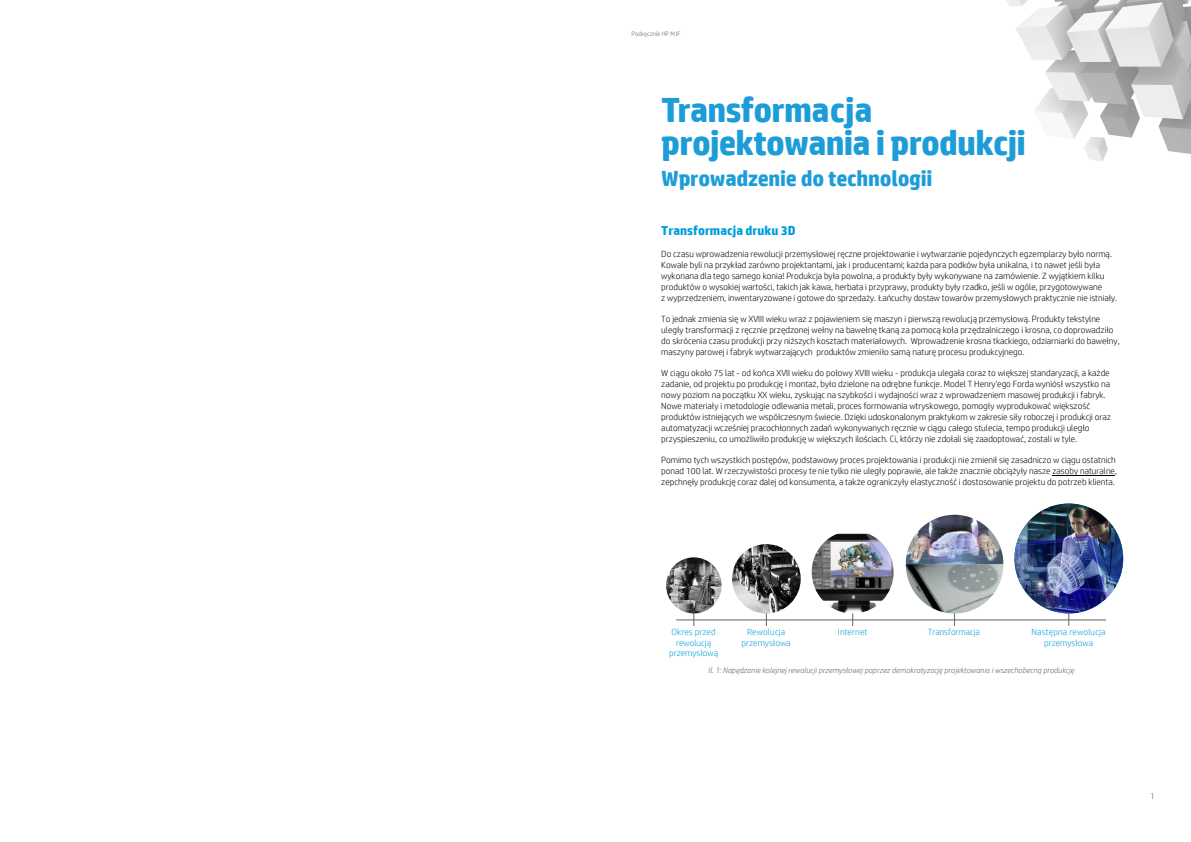
<style>
.page{position:relative;width:1191px;height:842px;background:#fff}
.page>*{position:absolute;margin:0;border:0;box-sizing:border-box;transform-origin:0 0}
.t1{font:700 35px/33px "HP Simplified";letter-spacing:-.025em;color:#1d9dd8}
.t2{font:700 22px "HP Simplified";letter-spacing:-.015em;color:#1d9dd8}
.t3{font:700 13px "HP Simplified";color:#009edb}
.t4{font:300 9px/11px "HP Simplified";color:#000}
.t5{font:300 9px/10.8px "HP Simplified";color:#009edb;text-align:center}
.t6{font:300 9px "HP Simplified";color:#626465}
.t7{font:italic 300 8px "HP Simplified";letter-spacing:.005em;color:#626465}
.t8{font:300 6.5px "HP Simplified";color:#626465}
</style>
<div class="page">
<svg style="left:1006px;top:0;width:185px;height:162px"></svg>
<hr style="left:1052px;top:475px;width:62px;height:1px;background:#000">
<hr style="left:676px;top:619px;width:430px;height:1px;background:#626465">
<svg style="left:693px;top:613px;width:1px;height:13px"></svg>
<svg style="left:852px;top:613px;width:1px;height:13px"></svg>
<hr style="left:954px;top:589px;width:1px;height:37px;background:#626465">
<hr style="left:1068px;top:592px;width:1px;height:34px;background:#626465">
<img style="left:666px;top:557px;width:55px;height:56px">
<svg style="left:766px;top:613px;width:1px;height:13px"></svg>
<img style="left:732px;top:544px;width:68px;height:69px">
<img style="left:811px;top:533px;width:82px;height:80px">
<img style="left:905px;top:515px;width:98px;height:98px">
<img style="left:1014px;top:503px;width:109px;height:110px">
<p class="t8" style="left:631px;top:30px;width:50px">Podręcznik HP MJF</p>
<h1 class="t1" style="left:661px;top:93px;width:366px">Transformacja projektowania i produkcji</h1>
<h2 class="t2" style="left:661px;top:165px;width:272px">Wprowadzenie do technologii</h2>
<h3 class="t3" style="left:661px;top:223px;width:136px">Transformacja druku 3D</h3>
<p class="t4" style="left:661px;top:249px;width:457px">Do czasu wprowadzenia rewolucji przemysłowej ręczne projektowanie i wytwarzanie pojedynczych egzemplarzy było normą.<br>Kowale byli na przykład zarówno projektantami, jak i producentami; każda para podków była unikalna, i to nawet jeśli była wykonana dla tego samego konia! Produkcja była powolna, a produkty były wykonywane na zamówienie. Z wyjątkiem kilku produktów o wysokiej wartości, takich jak kawa, herbata i przyprawy, produkty były rzadko, jeśli w ogóle, przygotowywane<br>z wyprzedzeniem, inwentaryzowane i gotowe do sprzedaży. Łańcuchy dostaw towarów przemysłowych praktycznie nie istniały.</p>
<p class="t4" style="left:661px;top:314px;width:460px">To jednak zmienia się w XVIII wieku wraz z pojawieniem się maszyn i pierwszą rewolucją przemysłową. Produkty tekstylne uległy transformacji z ręcznie przędzonej wełny na bawełnę tkaną za pomocą koła przędzalniczego i krosna, co doprowadziło do skrócenia czasu produkcji przy niższych kosztach materiałowych. Wprowadzenie krosna tkackiego, odziarniarki do bawełny, maszyny parowej i fabryk wytwarzających produktów zmieniło samą naturę procesu produkcyjnego.</p>
<p class="t4" style="left:661px;top:368px;width:451px">W ciągu około 75 lat - od końca XVII wieku do połowy XVIII wieku - produkcja ulegała coraz to większej standaryzacji, a każde zadanie, od projektu po produkcję i montaż, było dzielone na odrębne funkcje. Model T Henry'ego Forda wyniósł wszystko na nowy poziom na początku XX wieku, zyskując na szybkości i wydajności wraz z wprowadzeniem masowej produkcji i fabryk.<br>Nowe materiały i metodologie odlewania metali, proces formowania wtryskowego, pomogły wyprodukować większość produktów istniejących we współczesnym świecie. Dzięki udoskonalonym praktykom w zakresie siły roboczej i produkcji oraz automatyzacji wcześniej pracochłonnych zadań wykonywanych ręcznie w ciągu całego stulecia, tempo produkcji uległo przyspieszeniu, co umożliwiło produkcję w większych ilościach. Ci, którzy nie zdołali się zaadoptować, zostali w tyle.</p>
<p class="t4" style="left:661px;top:455px;width:457px">Pomimo tych wszystkich postępów, podstawowy proces projektowania i produkcji nie zmienił się zasadniczo w ciągu ostatnich ponad 100 lat. W rzeczywistości procesy te nie tylko nie uległy poprawie, ale także znacznie obciążyły nasze zasoby naturalne, zepchnęły produkcję coraz dalej od konsumenta, a także ograniczyły elastyczność i dostosowanie projektu do potrzeb klienta.</p>
<p class="t5" style="left:669px;top:626px;width:51px">Okres przed rewolucją przemysłową</p>
<p class="t5" style="left:838px;top:626px;width:31px">Internet</p>
<p class="t5" style="left:927px;top:626px;width:54px">Transformacja</p>
<p class="t5" style="left:1031px;top:626px;width:75px">Następna rewolucja przemysłowa</p>
<p class="t5" style="left:741px;top:626px;width:51px">Rewolucja przemysłowa</p>
<p class="t7" style="left:708px;top:665px;width:367px">Il. 1: Napędzanie kolejnej rewolucji przemysłowej poprzez demokratyzację projektowania i wszechobecną produkcję</p>
<p class="t6" style="left:1150px;top:790px;width:6px">1</p>
</div>
